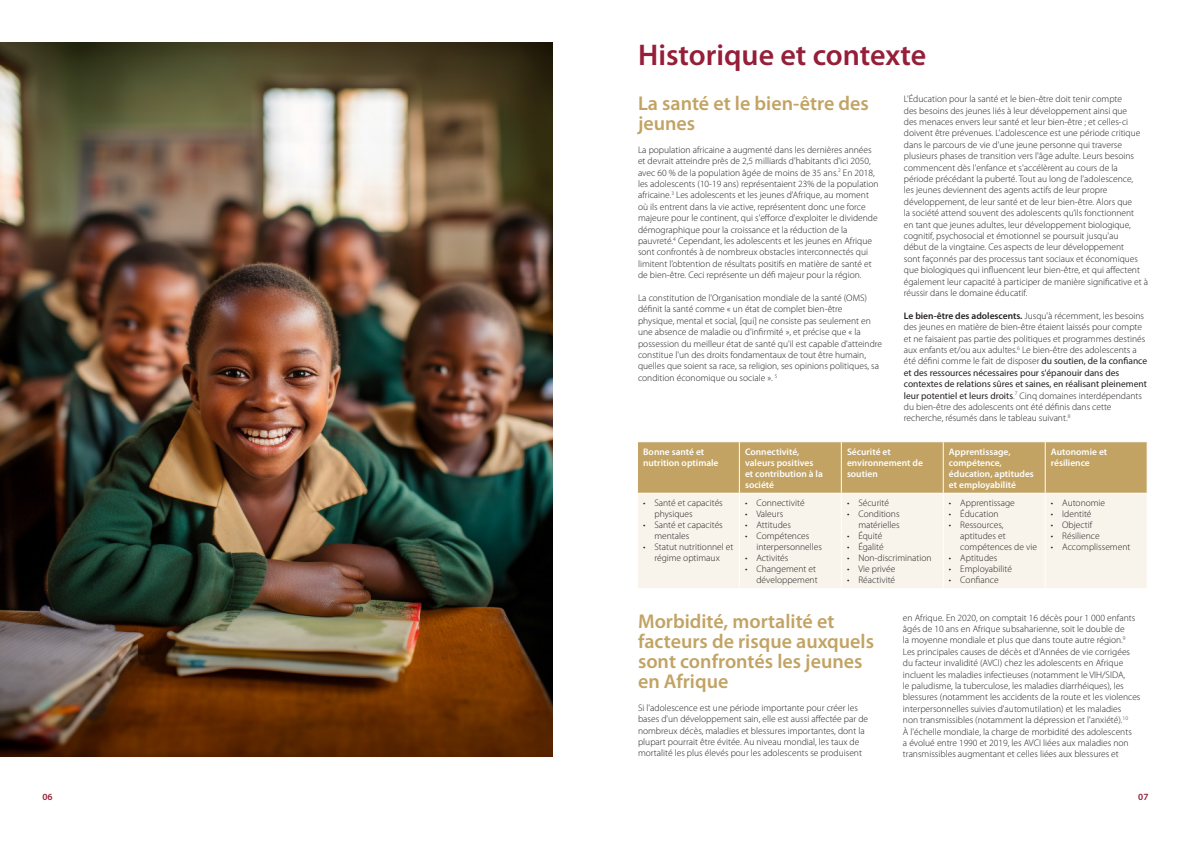
<style>
.page{position:relative;width:1191px;height:842px;background:#fff}
.page>*{position:absolute;margin:0;border:0;box-sizing:border-box;transform-origin:0 0}
.Heading_1{font:600 30px "Myriad Pro";color:#951e38}
.Heading_2{font:600 20px/20px "Myriad Pro";color:#c2a364}
.t1{font:300 9.5px/11.4px "Myriad Pro";color:#231f20}
.t2{font:600 9.5px/11px "Myriad Pro";color:#fff}
.t3{font:600 9.5px "Myriad Pro";color:#951e38}
.s1{font-weight:600}
.s2{font-weight:400}
</style>
<div class="page">
<div style="left:638px;top:442px;width:508px;height:51px;background:#c2a364"></div>
<div style="left:638px;top:494px;width:508px;height:94px;background:#f8f4eb"></div>
<hr style="left:739px;top:442px;width:1px;height:51px;background:#fff">
<hr style="left:841px;top:442px;width:1px;height:51px;background:#fff">
<hr style="left:943px;top:442px;width:1px;height:51px;background:#fff">
<hr style="left:1044px;top:442px;width:1px;height:51px;background:#fff">
<hr style="left:739px;top:494px;width:1px;height:94px;background:#fff">
<hr style="left:841px;top:494px;width:1px;height:94px;background:#fff">
<hr style="left:943px;top:494px;width:1px;height:94px;background:#fff">
<hr style="left:1044px;top:494px;width:1px;height:94px;background:#fff">
<img style="left:0;top:43px;width:553px;height:714px">
<p class="Heading_1" style="left:638px;top:36px;width:290px">Historique et contexte</p>
<p class="t1" style="left:904px;top:93px;width:246px">L'Éducation pour la santé et le bien-être doit tenir compte<br>des besoins des jeunes liés à leur développement ainsi que<br>des menaces envers leur santé et leur bien-être ; et celles-ci doivent être prévenues. L'adolescence est une période critique dans le parcours de vie d'une jeune personne qui traverse plusieurs phases de transition vers l'âge adulte. Leurs besoins commencent dès l'enfance et s'accélèrent au cours de la période précédant la puberté. Tout au long de l'adolescence,<br>les jeunes deviennent des agents actifs de leur propre développement, de leur santé et de leur bien-être. Alors que<br>la société attend souvent des adolescents qu’ils fonctionnent<br>en tant que jeunes adultes, leur développement biologique, cognitif, psychosocial et émotionnel se poursuit jusqu'au<br>début de la vingtaine. Ces aspects de leur développement<br>sont façonnés par des processus tant sociaux et économiques que biologiques qui influencent leur bien-être, et qui affectent également leur capacité à participer de manière significative et à réussir dans le domaine éducatif.</p>
<p class="t1" style="left:904px;top:310px;width:245px"><span class="s1">Le bien-être des adolescents.</span> Jusqu'à récemment, les besoins des jeunes en matière de bien-être étaient laissés pour compte et ne faisaient pas partie des politiques et programmes destinés aux enfants et/ou aux adultes.<sup>6</sup> Le bien-être des adolescents a été défini comme le fait de disposer <span class="s2">du soutien, de la confiance et des ressources nécessaires pour s'épanouir dans des contextes de relations sûres et saines, en réalisant pleinement leur potentiel et leurs droits</span>.<sup>7</sup> Cinq domaines interdépendants du bien-être des adolescents ont été définis dans cette recherche, résumés dans le tableau suivant.<sup>8</sup></p>
<p class="t2" style="left:643px;top:446px;width:77px">Bonne santé et nutrition optimale</p>
<p class="t2" style="left:745px;top:446px;width:79px">Connectivité, valeurs positives et contribution à la société</p>
<p class="t2" style="left:847px;top:446px;width:77px">Sécurité et environnement de soutien</p>
<p class="t2" style="left:949px;top:446px;width:86px">Apprentissage, compétence, éducation, aptitudes et employabilité</p>
<p class="t2" style="left:1050px;top:446px;width:58px">Autonomie et résilience</p>
<p class="t1" style="left:654px;top:497px;width:70px;line-height:11px;text-indent:-11px">• Santé et capacités physiques</p>
<p class="t1" style="left:654px;top:519px;width:70px;line-height:11px;text-indent:-11px">• Santé et capacités mentales</p>
<p class="t1" style="left:643px;top:541px;width:92px;line-height:11px;text-align:center">• Statut nutritionnel et régime optimaux</p>
<p class="Heading_2" style="left:638px;top:93px;width:232px">La santé et le bien-être des jeunes</p>
<p class="t1" style="left:638px;top:144px;width:242px">La population africaine a augmenté dans les dernières années et devrait atteindre près de 2,5 milliards d'habitants d'ici 2050, avec 60 % de la population âgée de moins de 35 ans.<sup>2</sup> En 2018, les adolescents (10-19 ans) représentaient 23% de la population africaine.<sup>3</sup> Les adolescents et les jeunes d'Afrique, au moment où ils entrent dans la vie active, représentent donc une force majeure pour le continent, qui s'efforce d'exploiter le dividende démographique pour la croissance et la réduction de la pauvreté.<sup>4</sup> Cependant, les adolescents et les jeunes en Afrique sont confrontés à de nombreux obstacles interconnectés qui limitent l’obtention de résultats positifs en matière de santé et de bien-être. Ceci représente un défi majeur pour la région.</p>
<p class="t1" style="left:638px;top:292px;width:246px">La constitution de l'Organisation mondiale de la santé (OMS) définit la santé comme « un état de complet bien-être<br>physique, mental et social, [qui] ne consiste pas seulement en une absence de maladie ou d'infirmité », et précise que « la possession du meilleur état de santé qu'il est capable d'atteindre constitue l'un des droits fondamentaux de tout être humain, quelles que soient sa race, sa religion, ses opinions politiques, sa condition économique ou sociale ». <sup>5</sup></p>
<p class="t1" style="left:745px;top:497px;width:61px">• Connectivité</p>
<p class="t1" style="left:745px;top:508px;width:40px">• Valeurs</p>
<p class="t1" style="left:745px;top:519px;width:48px">• Attitudes</p>
<p class="t1" style="left:756px;top:530px;width:67px;line-height:11px;text-indent:-11px">• Compétences interpersonnelles</p>
<p class="t1" style="left:745px;top:552px;width:45px">• Activités</p>
<p class="t1" style="left:745px;top:563px;width:74px;line-height:11px;text-align:right">• Changement et développement</p>
<p class="t1" style="left:847px;top:497px;width:44px">• Sécurité</p>
<p class="t1" style="left:847px;top:508px;width:54px;line-height:11px;text-align:right">• Conditions matérielles</p>
<p class="t1" style="left:847px;top:530px;width:37px">• Équité</p>
<p class="t1" style="left:847px;top:541px;width:38px">• Égalité</p>
<p class="t1" style="left:847px;top:552px;width:86px">• Non-discrimination</p>
<p class="t1" style="left:847px;top:563px;width:50px">• Vie privée</p>
<p class="t1" style="left:847px;top:574px;width:50px">• Réactivité</p>
<p class="t1" style="left:949px;top:497px;width:67px">• Apprentissage</p>
<p class="t1" style="left:949px;top:508px;width:51px">• Éducation</p>
<p class="t1" style="left:960px;top:519px;width:78px;line-height:11px;text-indent:-11px">• Ressources, aptitudes et compétences de vie</p>
<p class="t1" style="left:949px;top:552px;width:50px">• Aptitudes</p>
<p class="t1" style="left:949px;top:563px;width:65px">• Employabilité</p>
<p class="t1" style="left:949px;top:574px;width:51px">• Confiance</p>
<p class="t1" style="left:1050px;top:497px;width:56px">• Autonomie</p>
<p class="t1" style="left:1050px;top:508px;width:42px">• Identité</p>
<p class="t1" style="left:1050px;top:519px;width:43px">• Objectif</p>
<p class="t1" style="left:1050px;top:530px;width:50px">• Résilience</p>
<p class="t1" style="left:1050px;top:541px;width:81px">• Accomplissement</p>
<p class="Heading_2" style="left:638px;top:611px;width:237px">Morbidité, mortalité et facteurs de risque auxquels sont confrontés les jeunes en Afrique</p>
<p class="t1" style="left:638px;top:702px;width:232px">Si l'adolescence est une période importante pour créer les bases d'un développement sain, elle est aussi affectée par de nombreux décès, maladies et blessures importantes, dont la plupart pourrait être évitée. Au niveau mondial, les taux de mortalité les plus élevés pour les adolescents se produisent</p>
<p class="t1" style="left:903px;top:612px;width:239px">en Afrique. En 2020, on comptait 16 décès pour 1 000 enfants âgés de 10 ans en Afrique subsaharienne, soit le double de<br>la moyenne mondiale et plus que dans toute autre région.<sup>9<br></sup>Les principales causes de décès et d'Années de vie corrigées du facteur invalidité (AVCI) chez les adolescents en Afrique incluent les maladies infectieuses (notamment le VIH/SIDA,<br>le paludisme, la tuberculose, les maladies diarrhéiques), les blessures (notamment les accidents de la route et les violences interpersonnelles suivies d'automutilation) et les maladies<br>non transmissibles (notamment la dépression et l'anxiété). <sup>10<br></sup>À l'échelle mondiale, la charge de morbidité des adolescents<br>a évolué entre 1990 et 2019, les AVCI liées aux maladies non transmissibles augmentant et celles liées aux blessures et</p>
<p class="t3" style="left:43px;top:791px;width:12px">06</p>
<p class="t3" style="left:1138px;top:791px;width:12px">07</p>
</div>
